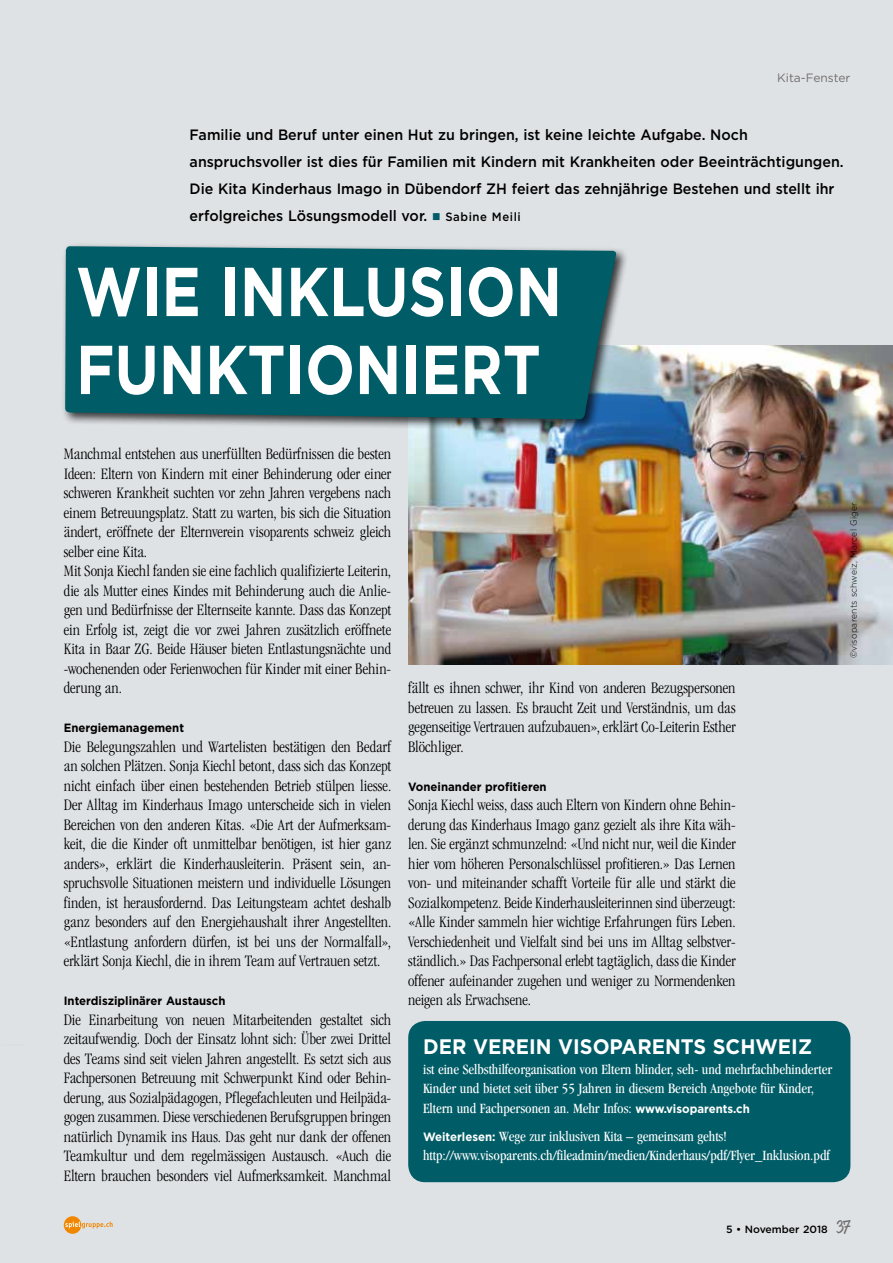
<style>
.page{position:relative;width:893px;height:1263px;background:#dfe2e5}
.page>*{position:absolute;margin:0;border:0;box-sizing:border-box;transform-origin:0 0}
.t1{font:700 69px/78px "Gotham";color:#fff;scale:.85 1}
.t2{font:700 21px "Gotham";color:#fff;scale:.95 1}
.t3{font:300 condensed 16.5px/19.5px "Garamond";letter-spacing:-.005em;color:#000;text-align:justify}
.t4{font:500 15px/27px "Gotham";color:#000;scale:.95 1}
.t5{font:condensed 14.7px/19.5px "Garamond";color:#fff}
.t6{font:700 12px "Gotham";color:#000;scale:.95 1}
.t7{font:12px "Gotham";color:#706f6f}
.t8{font:500 10.5px "Gotham";color:#000}
.t9{font:300 9px "Gotham";letter-spacing:.02em;color:#000;scale:.95 1}
.s1{color:#005c66}
.s2{font-size:12px}
.s3{font-family:"Gotham";font-weight:700;font-stretch:normal;font-size:12px}
.s4{font-family:"Reklame Script";font-weight:400;font-size:18px;color:#706f6f}
</style>
<div class="page">
<img style="left:408px;top:346px;width:485px;height:318px">
<div style="left:61px;top:242px;width:567px;height:189px;background:#000;opacity:.75"></div>
<svg style="left:65px;top:246px;width:552px;height:173px;background:#09606a"></svg>
<div style="left:408px;top:1021px;width:442px;height:161px;background:#005c66;border-radius:17px"></div>
<div style="left:64px;top:1216px;width:17px;height:18px;background:#f18700;border-radius:50%"></div>
<svg style="left:65px;top:1221px;width:48px;height:7px"></svg>
<p class="t7" style="left:777px;top:70px;width:75px">Kita-Fenster</p>
<p class="t4" style="left:190px;top:121px;width:690px">Familie und Beruf unter einen Hut zu bringen, ist keine leichte Aufgabe. Noch anspruchsvoller ist dies für Familien mit Kindern mit Krankheiten oder Beeinträchtigungen.<br>Die Kita Kinderhaus Imago in Dübendorf ZH feiert das zehnjährige Bestehen und stellt ihr erfolgreiches Lösungsmodell vor. <span class="s1">■</span> <span class="s2">Sabine Meili</span></p>
<h1 class="t1" style="left:76px;top:252px;width:573px">WIE INKLUSION<br>FUNKTIONIERT</h1>
<p class="t3" style="left:64px;top:444px;width:329px;text-align:left">Manchmal entstehen aus unerfüllten Bedürfnissen die besten Ideen: Eltern von Kindern mit einer Behinderung oder einer schweren Krankheit suchten vor zehn Jahren vergebens nach einem Betreuungsplatz. Statt zu warten, bis sich die Situation ändert, eröffnete der Elternverein visoparents schweiz gleich selber eine Kita.<br>Mit Sonja Kiechl fanden sie eine fachlich qualifizierte Leiterin, die als Mutter eines Kindes mit Behinderung auch die Anlie&shy;gen und Bedürfnisse der Elternseite kannte. Dass das Konzept ein Erfolg ist, zeigt die vor zwei Jahren zusätzlich eröffnete Kita in Baar ZG. Beide Häuser bieten Entlastungsnächte und -wochenenden oder Ferienwochen für Kinder mit einer Behin&shy;derung an.</p>
<p class="t6" style="left:64px;top:720px;width:128px">Energiemanagement</p>
<p class="t3" style="left:64px;top:737px;width:329px">Die Belegungszahlen und Wartelisten bestätigen den Bedarf an solchen Plätzen. Sonja Kiechl betont, dass sich das Konzept nicht einfach über einen bestehenden Betrieb stülpen liesse.<br>Der Alltag im Kinderhaus Imago unterscheide sich in vielen Bereichen von den anderen Kitas. «Die Art der Aufmerksam&shy;keit, die die Kinder oft unmittelbar benötigen, ist hier ganz anders», erklärt die Kinderhausleiterin. Präsent sein, an&shy;spruchsvolle Situationen meistern und individuelle Lösungen finden, ist herausfordernd. Das Leitungsteam achtet deshalb ganz besonders auf den Energiehaushalt ihrer Angestellten. «Entlastung anfordern dürfen, ist bei uns der Normalfall», erklärt Sonja Kiechl, die in ihrem Team auf Vertrauen setzt.</p>
<p class="t6" style="left:64px;top:993px;width:172px">Interdisziplinärer Austausch</p>
<p class="t3" style="left:64px;top:1010px;width:329px">Die Einarbeitung von neuen Mitarbeitenden gestaltet sich zeitaufwendig. Doch der Einsatz lohnt sich: Über zwei Drittel des Teams sind seit vielen Jahren angestellt. Es setzt sich aus Fachpersonen Betreuung mit Schwerpunkt Kind oder Behin&shy;derung, aus Sozialpädagogen, Pflegefachleuten und Heilpäda&shy;gogen zusammen. Diese verschiedenen Berufsgruppen bringen natürlich Dynamik ins Haus. Das geht nur dank der offenen Teamkultur und dem regelmässigen Austausch. «Auch die Eltern brauchen besonders viel Aufmerksamkeit. Manchmal</p>
<p class="t3" style="left:408px;top:678px;width:329px">fällt es ihnen schwer, ihr Kind von anderen Bezugspersonen betreuen zu lassen. Es braucht Zeit und Verständnis, um das gegenseitige Vertrauen aufzubauen», erklärt Co-Leiterin Esther Blöchliger.</p>
<p class="t6" style="left:408px;top:778px;width:147px">Voneinander profitieren</p>
<p class="t3" style="left:408px;top:795px;width:329px">Sonja Kiechl weiss, dass auch Eltern von Kindern ohne Behin&shy;derung das Kinderhaus Imago ganz gezielt als ihre Kita wäh&shy;len. Sie ergänzt schmunzelnd: «Und nicht nur, weil die Kinder hier vom höheren Personalschlüssel profitieren.» Das Lernen von- und miteinander schafft Vorteile für alle und stärkt die Sozialkompetenz. Beide Kinderhausleiterinnen sind überzeugt: «Alle Kinder sammeln hier wichtige Erfahrungen fürs Leben.<br>Verschiedenheit und Vielfalt sind bei uns im Alltag selbstver&shy;ständlich.» Das Fachpersonal erlebt tagtäglich, dass die Kinder offener aufeinander zugehen und weniger zu Normendenken neigen als Erwachsene.</p>
<p class="t2" style="left:423px;top:1033px;width:411px">DER VEREIN VISOPARENTS SCHWEIZ</p>
<p class="t5" style="left:423px;top:1059px;width:411px">ist eine Selbsthilfeorganisation von Eltern blinder, seh- und mehrfachbehinderter<br>Kinder und bietet seit über 55 Jahren in diesem Bereich Angebote für Kinder,<br>Eltern und Fachpersonen an. Mehr Infos: <span class="s3">www.visoparents.ch</span></p>
<p class="t5" style="left:423px;top:1126px;width:408px"><span class="s3">Weiterlesen:</span> Wege zur inklusiven Kita – gemeinsam gehts! http://www.visoparents.ch/fileadmin/medien/Kinderhaus/pdf/Flyer_Inklusion.pdf</p>
<p class="t9" style="left:848px;top:658px;width:165px;rotate:-90deg">©visoparents schweiz, Marcel Giger</p>
<p class="t8" style="left:726px;top:1222px;width:126px">5 • November 2018 <span class="s4">37</span></p>
</div>
